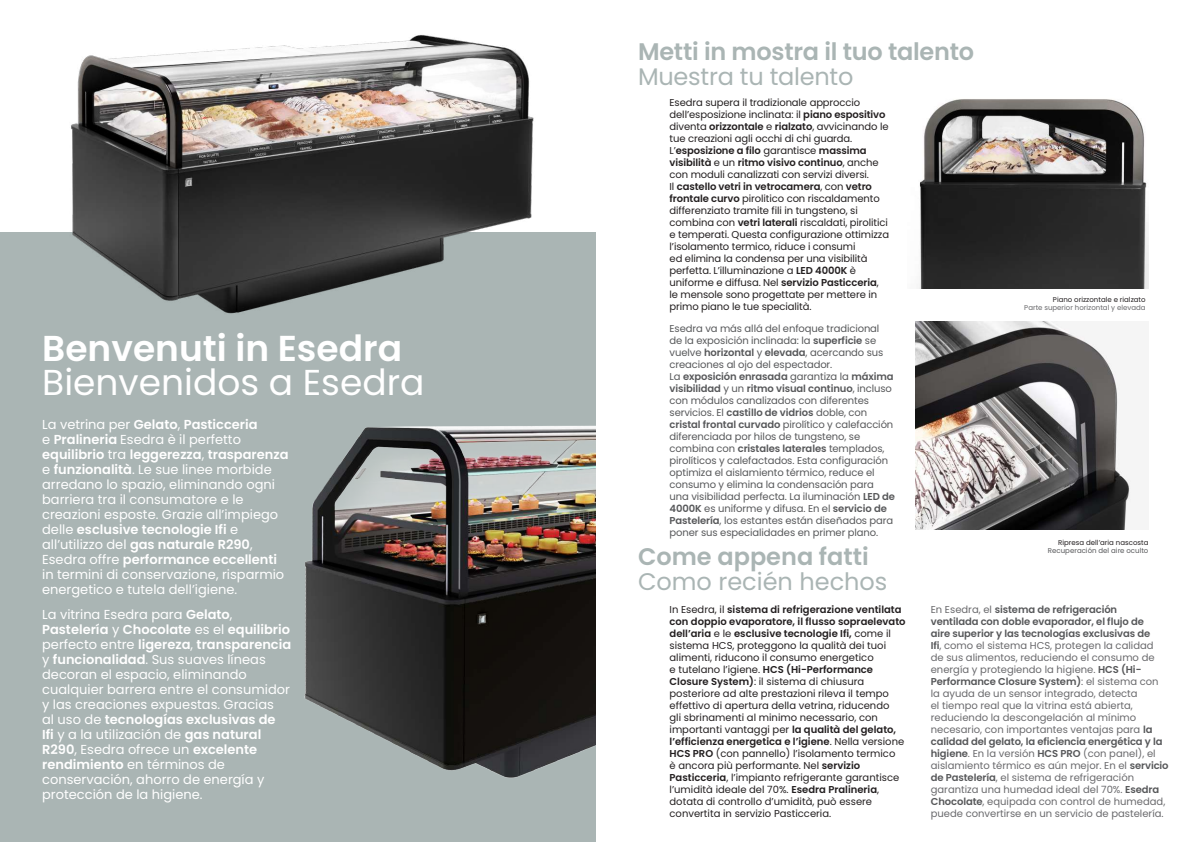
<style>
.page{position:relative;width:1191px;height:842px;background:#fff}
.page>*{position:absolute;margin:0;border:0;box-sizing:border-box;transform-origin:0 0}
.t1{font:36px "Poppins";color:#fff}
.t2{font:600 36px "Poppins";color:#fff}
.t3{font:600 24px "Poppins";letter-spacing:-.01em;color:#aab5b4}
.t4{font:24px "Poppins";letter-spacing:-.005em;color:#aab5b4}
.t5{font:13px/15px "Poppins";color:#fff}
.t6{font:10px/12px "Poppins";letter-spacing:-.01em;color:#231f20}
.t7{font:10px/12px "Poppins";color:#69696c}
.t8{font:10px/12px "Poppins";letter-spacing:-.01em;color:#57585a}
.t9{font:7px "Poppins";color:#231f20}
.t10{font:7px "Poppins";color:#69696c}
.t11{font:7px "Poppins";color:#57585a}
.s1{font-weight:600}
.s2{font-weight:600;color:#57585a}
</style>
<div class="page">
<div style="left:0;top:232px;width:595px;height:610px;background:#aab5b4"></div>
<img style="left:71px;top:35px;width:463px;height:279px">
<img style="left:304px;top:425px;width:291px;height:353px">
<img style="left:915px;top:321px;width:216px;height:208px">
<img style="left:919px;top:99px;width:229px;height:190px">
<h1 class="t2" style="left:42px;top:327px;width:361px">Benvenuti in Esedra</h1>
<h1 class="t1" style="left:42px;top:361px;width:384px">Bienvenidos a Esedra</h1>
<p class="t5" style="left:42px;top:417px;width:248px">La vetrina per <span class="s1">Gelato</span>, <span class="s1">Pasticceria<br></span>e <span class="s1">Pralineria</span> Esedra è il perfetto <span class="s1">equilibrio</span> tra <span class="s1">leggerezza</span>, <span class="s1">trasparenza </span>e <span class="s1">funzionalità</span>. Le sue linee morbide arredano lo spazio, eliminando ogni barriera tra il consumatore e le creazioni esposte. Grazie all’impiego delle <span class="s1">esclusive tecnologie Ifi</span> e all’utilizzo del <span class="s1">gas naturale R290</span>, Esedra offre <span class="s1">performance eccellenti </span>in termini di conservazione, risparmio energetico e tutela dell’igiene.</p>
<p class="t5" style="left:42px;top:607px;width:250px">La vitrina Esedra para <span class="s1">Gelato</span>, <span class="s1">Pastelería</span> y <span class="s1">Chocolate</span> es el <span class="s1">equilibrio </span>perfecto entre <span class="s1">ligereza</span>, <span class="s1">transparencia </span>y <span class="s1">funcionalidad</span>. Sus suaves líneas decoran el espacio, eliminando cualquier barrera entre el consumidor y las creaciones expuestas. Gracias<br>al uso de <span class="s1">tecnologías exclusivas de<br>Ifi</span> y a la utilización de <span class="s1">gas natural R290</span>, Esedra ofrece un <span class="s1">excelente rendimiento</span> en términos de conservación, ahorro de energía y protección de la higiene.</p>
<h2 class="t3" style="left:638px;top:38px;width:338px">Metti in mostra il tuo talento</h2>
<h2 class="t4" style="left:638px;top:63px;width:217px">Muestra tu talento</h2>
<p class="t6" style="left:669px;top:96px;width:221px">Esedra supera il tradizionale approccio dell’esposizione inclinata: il <span class="s1">piano espositivo </span>diventa <span class="s1">orizzontale</span> e <span class="s1">rialzato</span>, avvicinando le tue creazioni agli occhi di chi guarda.<br>L’<span class="s1">esposizione a filo</span> garantisce <span class="s1">massima visibilità</span> e un <span class="s1">ritmo visivo continuo</span>, anche con moduli canalizzati con servizi diversi.<br>Il <span class="s1">castello vetri in vetrocamera</span>, con <span class="s1">vetro frontale curvo</span> pirolitico con riscaldamento differenziato tramite fili in tungsteno, si combina con <span class="s1">vetri laterali</span> riscaldati, pirolitici e temperati. Questa configurazione ottimizza l’isolamento termico, riduce i consumi<br>ed elimina la condensa per una visibilità perfetta. L’illuminazione a <span class="s1">LED 4000K</span> è uniforme e diffusa. Nel <span class="s1">servizio Pasticceria</span>, le mensole sono progettate per mettere in primo piano le tue specialità.</p>
<p class="t8" style="left:669px;top:322px;width:227px">Esedra va más allá del enfoque tradicional<br>de la exposición inclinada: la <span class="s1">superficie</span> se vuelve <span class="s1">horizontal</span> y <span class="s1">elevada</span>, acercando sus creaciones al ojo del espectador.<br>La <span class="s1">exposición enrasada</span> garantiza la <span class="s1">máxima visibilidad</span> y un <span class="s1">ritmo visual continuo</span>, incluso con módulos canalizados con diferentes servicios. El <span class="s1">castillo de vidrios</span> doble, con <span class="s1">cristal frontal curvado</span> pirolítico y calefacción diferenciada por hilos de tungsteno, se combina con <span class="s1">cristales laterales</span> templados, pirolíticos y calefactados. Esta configuración optimiza el aislamiento térmico, reduce el consumo y elimina la condensación para una visibilidad perfecta. La iluminación <span class="s1">LED de 4000K</span> es uniforme y difusa. En el <span class="s1">servicio de Pastelería</span>, los estantes están diseñados para poner sus especialidades en primer plano.</p>
<h2 class="t3" style="left:638px;top:543px;width:232px">Come appena fatti</h2>
<h2 class="t4" style="left:638px;top:568px;width:251px">Como recién hechos</h2>
<p class="t7" style="left:930px;top:603px;width:239px">En Esedra, el <span class="s2">sistema de refrigeración<br>ventilada con doble evaporador, el flujo de<br>aire superior y las tecnologías exclusivas de<br>Ifi</span>, como el sistema HCS, protegen la calidad de sus alimentos, reduciendo el consumo de energía y protegiendo la higiene. <span class="s2">HCS (Hi-Performance Closure System)</span>: el sistema con la ayuda de un sensor integrado, detecta<br>el tiempo real que la vitrina está abierta, reduciendo la descongelación al mínimo necesario, con importantes ventajas para <span class="s2">la calidad del gelato, la eficiencia energética y la higiene</span>. En la versión <span class="s2">HCS PRO</span> (con panel), el aislamiento térmico es aún mejor. En el <span class="s2">servicio de Pastelería</span>, el sistema de refrigeración garantiza una humedad ideal del 70%. <span class="s2">Esedra Chocolate</span>, equipada con control de humedad, puede convertirse en un servicio de pastelería.</p>
<p class="t9" style="left:1053px;top:295px;width:94px">Piano orizzontale e rialzato</p>
<p class="t10" style="left:1024px;top:303px;width:123px">Parte superior horizontal y elevada</p>
<p class="t9" style="left:1058px;top:538px;width:92px">Ripresa dell’aria nascosta</p>
<p class="t11" style="left:1048px;top:546px;width:102px">Recuperación del aire oculto</p>
<p class="t6" style="left:669px;top:603px;width:237px">In Esedra, il <span class="s1">sistema di refrigerazione ventilata con doppio evaporatore, il flusso sopraelevato dell’aria</span> e le <span class="s1">esclusive tecnologie Ifi,</span> come il sistema HCS, proteggono la qualità dei tuoi alimenti, riducono il consumo energetico<br>e tutelano l’igiene. <span class="s1">HCS (Hi-Performance Closure System)</span>: il sistema di chiusura posteriore ad alte prestazioni rileva il tempo effettivo di apertura della vetrina, riducendo<br>gli sbrinamenti al minimo necessario, con importanti vantaggi per <span class="s1">la qualità del gelato, l’efficienza energetica e l’igiene</span>. Nella versione <span class="s1">HCS PRO</span> (con pannello) l’isolamento termico<br>è ancora più performante. Nel <span class="s1">servizio Pasticceria</span>, l’impianto refrigerante garantisce l’umidità ideale del 70%. <span class="s1">Esedra Pralineria</span>, dotata di controllo d’umidità, può essere convertita in servizio Pasticceria.</p>
</div>
